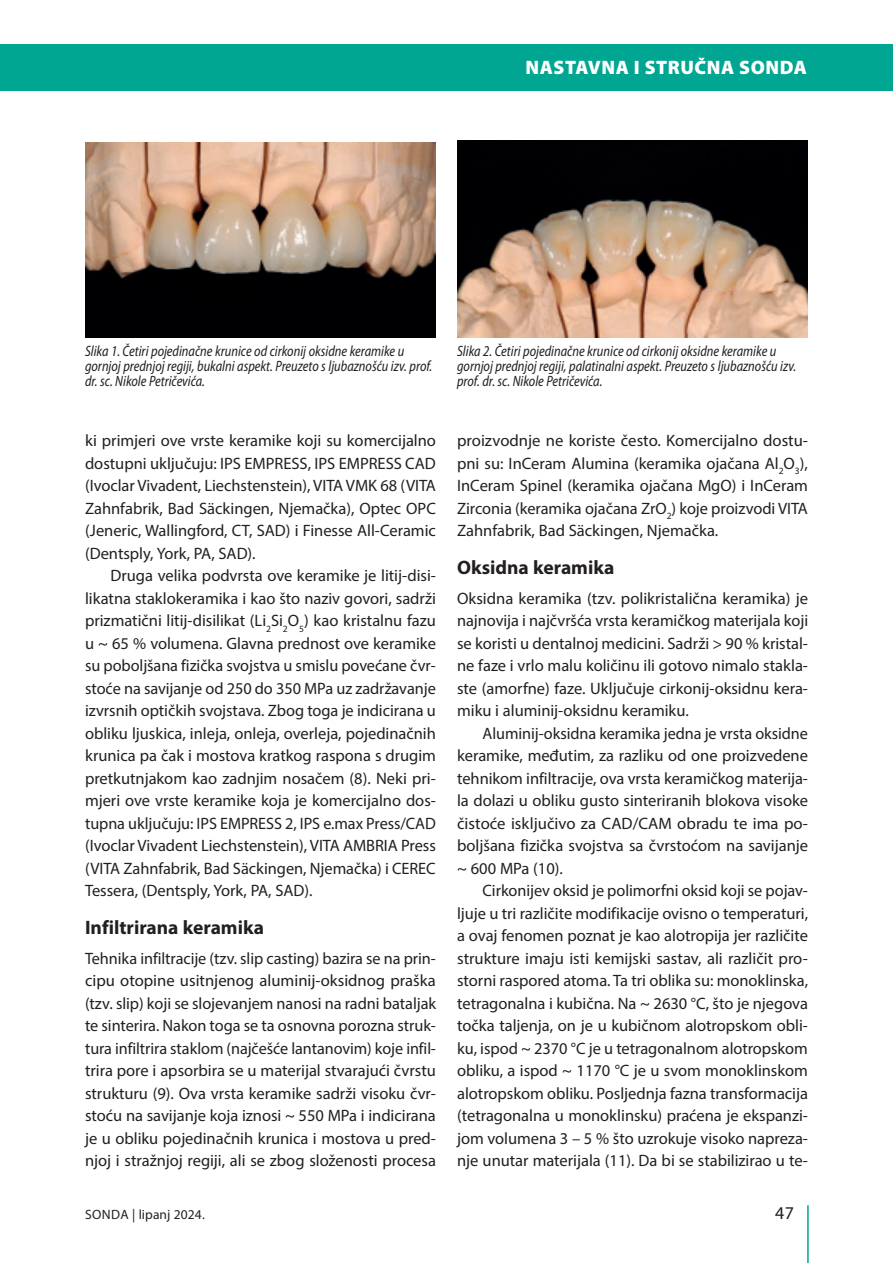
<style>
.page{position:relative;width:893px;height:1263px;background:#fff}
.page>*{position:absolute;margin:0;border:0;box-sizing:border-box;transform-origin:0 0}
.t1{font:700 19.5px "Myriad Pro";color:#231f20}
.t2{font:900 19.5px "Myriad Pro";letter-spacing:.03em;color:#fff}
.t3{font:18px "Myriad Pro";color:#231f20}
.t4{font:16.5px/22.5px "Myriad Pro";color:#231f20;text-align:justify}
.t5{font:italic semi-condensed 15px/15px "Myriad Pro";color:#231f20;scale:.9 1}
.t6{font:13.5px "Myriad Pro";letter-spacing:.01em;color:#231f20}
</style>
<div class="page">
<div style="left:0;top:44px;width:893px;height:46px;background:#00a692"></div>
<img style="left:85px;top:142px;width:351px;height:195px">
<img style="left:457px;top:141px;width:351px;height:196px">
<hr style="left:807px;top:1205px;width:2px;height:58px;background:#00a692">
<p class="t2" style="left:525px;top:57px;width:283px">NASTAVNA I STRUČNA SONDA</p>
<p class="t5" style="left:85px;top:344px;width:387px">Slika 1. Četiri pojedinačne krunice od cirkonij oksidne keramike u gornjoj prednjoj regiji, bukalni aspekt. Preuzeto s ljubaznošću izv. prof. dr. sc. Nikole Petričevića.</p>
<p class="t5" style="left:457px;top:344px;width:378px">Slika 2. Četiri pojedinačne krunice od cirkonij oksidne keramike u gornjoj prednjoj regiji, palatinalni aspekt. Preuzeto s ljubaznošću izv. prof. dr. sc. Nikole Petričevića.</p>
<p class="t4" style="left:85px;top:429px;width:352px">ki primjeri ove vrste keramike koji su komercijalno dostupni uključuju: IPS EMPRESS, IPS EMPRESS CAD (Ivoclar Vivadent, Liechstenstein), VITA VMK 68 (VITA Zahnfabrik, Bad Säckingen, Njemačka), Optec OPC (Jeneric, Wallingford, CT, SAD) i Finesse All-Ceramic (Dentsply, York, PA, SAD).</p>
<p class="t4" style="left:85px;top:564px;width:352px;text-indent:26px">Druga velika podvrsta ove keramike je litij-disi&shy;likatna staklokeramika i kao što naziv govori, sadrži prizmatični litij-disilikat (Li<sub>2</sub>Si<sub>2</sub>O<sub>5</sub>) kao kristalnu fazu u ~ 65 % volumena. Glavna prednost ove keramike su poboljšana fizička svojstva u smislu povećane čvr&shy;stoće na savijanje od 250 do 350 MPa uz zadržavanje izvrsnih optičkih svojstava. Zbog toga je indicirana u obliku ljuskica, inleja, onleja, overleja, pojedinačnih krunica pa čak i mostova kratkog raspona s drugim pretkutnjakom kao zadnjim nosačem (8). Neki pri&shy;mjeri ove vrste keramike koja je komercijalno dos&shy;tupna uključuju: IPS EMPRESS 2, IPS e.max Press/CAD (Ivoclar Vivadent Liechstenstein), VITA AMBRIA Press (VITA Zahnfabrik, Bad Säckingen, Njemačka) i CEREC Tessera, (Dentsply, York, PA, SAD).</p>
<p class="t1" style="left:85px;top:915px;width:181px">Infiltrirana keramika</p>
<p class="t4" style="left:85px;top:947px;width:353px">Tehnika infiltracije (tzv. slip casting) bazira se na prin&shy;cipu otopine usitnjenog aluminij-oksidnog praška (tzv. slip) koji se slojevanjem nanosi na radni bataljak te sinterira. Nakon toga se ta osnovna porozna struk&shy;tura infiltrira staklom (najčešće lantanovim) koje infil&shy;trira pore i apsorbira se u materijal stvarajući čvrstu strukturu (9). Ova vrsta keramike sadrži visoku čvr&shy;stoću na savijanje koja iznosi ~ 550 MPa i indicirana je u obliku pojedinačnih krunica i mostova u pred&shy;njoj i stražnjoj regiji, ali se zbog složenosti procesa</p>
<p class="t4" style="left:457px;top:429px;width:352px">proizvodnje ne koriste često. Komercijalno dostu&shy;pni su: InCeram Alumina (keramika ojačana Al<sub>2</sub>O<sub>3</sub>), InCeram Spinel (keramika ojačana MgO) i InCeram Zirconia (keramika ojačana ZrO<sub>2</sub>) koje proizvodi VITA Zahnfabrik, Bad Säckingen, Njemačka.</p>
<p class="t1" style="left:457px;top:555px;width:159px">Oksidna keramika</p>
<p class="t4" style="left:457px;top:587px;width:352px">Oksidna keramika (tzv. polikristalična keramika) je najnovija i najčvršća vrsta keramičkog materijala koji se koristi u dentalnoj medicini. Sadrži &gt; 90 % kristal&shy;ne faze i vrlo malu količinu ili gotovo nimalo stakla&shy;ste (amorfne) faze. Uključuje cirkonij-oksidnu kera&shy;miku i aluminij-oksidnu keramiku.</p>
<p class="t4" style="left:457px;top:722px;width:352px;text-indent:26px">Aluminij-oksidna keramika jedna je vrsta oksidne keramike, međutim, za razliku od one proizvedene tehnikom infiltracije, ova vrsta keramičkog materija&shy;la dolazi u obliku gusto sinteriranih blokova visoke čistoće isključivo za CAD/CAM obradu te ima po&shy;boljšana fizička svojstva sa čvrstoćom na savijanje ~ 600 MPa (10).</p>
<p class="t4" style="left:457px;top:879px;width:353px;text-indent:26px">Cirkonijev oksid je polimorfni oksid koji se pojav&shy;ljuje u tri različite modifikacije ovisno o temperaturi, a ovaj fenomen poznat je kao alotropija jer različite strukture imaju isti kemijski sastav, ali različit pro&shy;storni raspored atoma. Ta tri oblika su: monoklinska, tetragonalna i kubična. Na ~ 2630 °C, što je njegova točka taljenja, on je u kubičnom alotropskom obli&shy;ku, ispod ~ 2370 °C je u tetragonalnom alotropskom obliku, a ispod ~ 1170 °C je u svom monoklinskom alotropskom obliku. Posljednja fazna transformacija (tetragonalna u monoklinsku) praćena je ekspanzi&shy;jom volumena 3 – 5 % što uzrokuje visoko napreza&shy;nje unutar materijala (11). Da bi se stabilizirao u te-</p>
<p class="t6" style="left:85px;top:1206px;width:121px">SONDA | lipanj 2024.</p>
<p class="t3" style="left:775px;top:1201px;width:20px">47</p>
</div>
